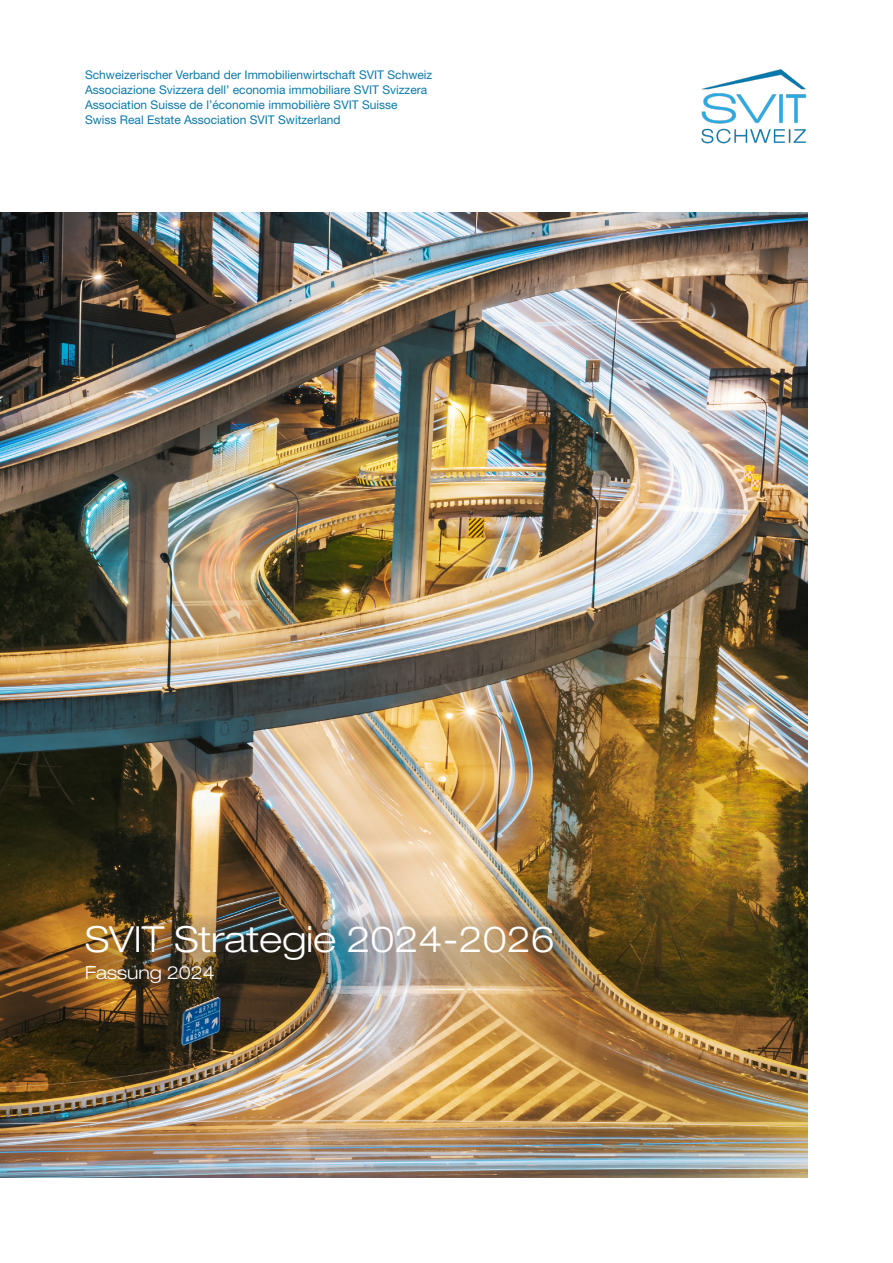
<style>
.page{position:relative;width:893px;height:1263px;background:#fff}
.page>*{position:absolute;margin:0;border:0;box-sizing:border-box;transform-origin:0 0}
.t1{font:300 expanded 36px "Helvetica Neue LT Std";color:#fff}
.t2{font:300 expanded 18px "Helvetica Neue LT Std";color:#fff}
.t3{font:12px "Helvetica Neue LT Std";color:#0c79a9}
</style>
<div class="page">
<img style="left:0;top:213px;width:808px;height:965px">
<img style="left:70px;top:915px;width:501px;height:75px">
<img style="left:702px;top:70px;width:105px;height:74px">
<p class="t3" style="left:85px;top:67px;width:349px">Schweizerischer Verband der Immobilienwirtschaft SVIT Schweiz</p>
<p class="t3" style="left:85px;top:82px;width:344px">Associazione Svizzera dell’ economia immobiliare SVIT Svizzera</p>
<p class="t3" style="left:85px;top:97px;width:314px">Association Suisse de l’économie immobilière SVIT Suisse</p>
<p class="t3" style="left:85px;top:112px;width:257px">Swiss Real Estate Association SVIT Switzerland</p>
<p class="t1" style="left:85px;top:918px;width:471px">SVIT Strategie 2024-2026</p>
<p class="t2" style="left:85px;top:962px;width:131px">Fassung 2024</p>
</div>
